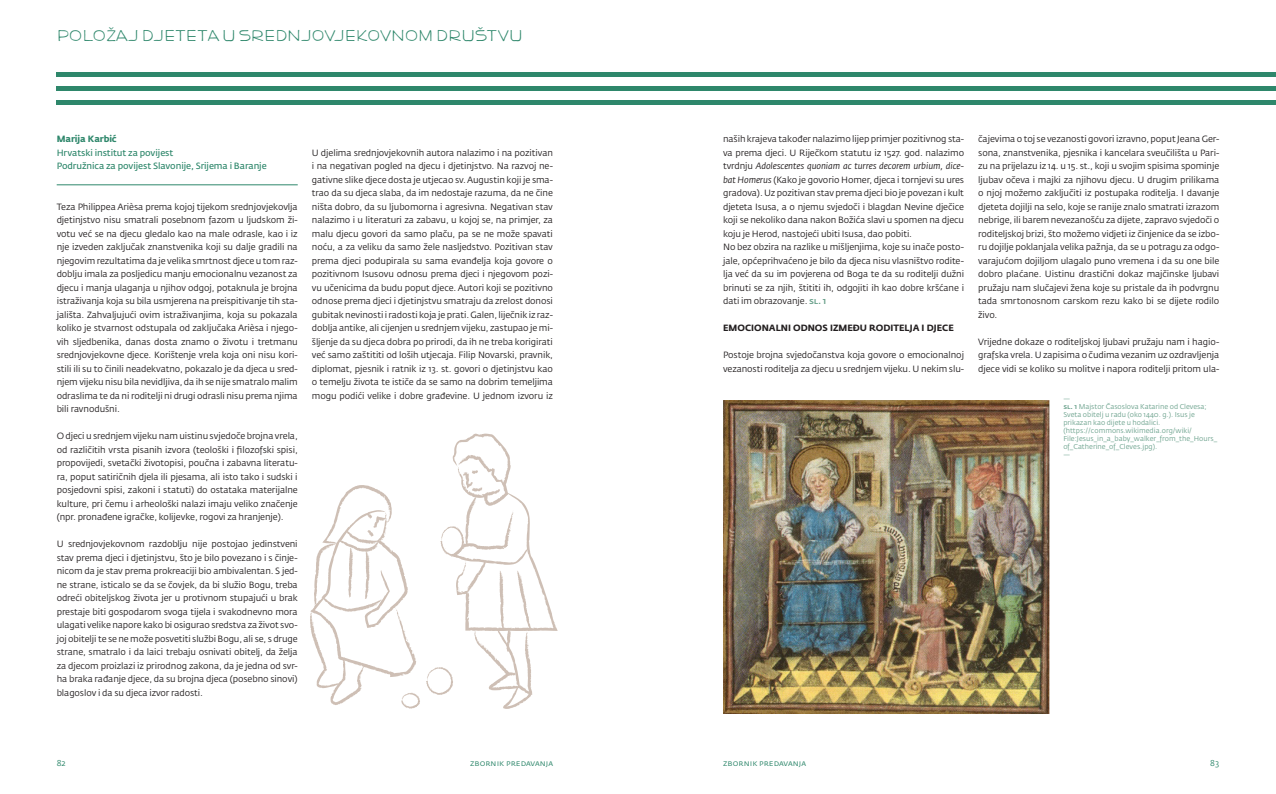
<style>
.page{position:relative;width:1276px;height:794px;background:#fff}
.page>*{position:absolute;margin:0;border:0;box-sizing:border-box;transform-origin:0 0}
.t1{font:16px "Neutra Disp Drafting";color:#2e876b}
.t2{font:9px/13.5px "Fedra Sans Std";letter-spacing:-.01em;color:#231f20;text-align:justify}
.t3{font:9px "Fedra Sans Std";letter-spacing:-.01em;color:#2e876b}
.t4{font:700 9px "Fedra Sans Std";color:#231f20}
.t5{font:700 9px "Fedra Sans Std";letter-spacing:-.01em;color:#2e876b}
.t6{font:8.5px "Fedra Sans Std";letter-spacing:.005em;color:#2e876b}
.t7{font:7px/8px "Fedra Sans Std";color:#6ca28d}
.s1{font-style:italic}
.s2{font-weight:500;color:#6ca28d}
.s3{font-weight:500}
</style>
<div class="page">
<div style="left:57px;top:72px;width:1219px;height:5px;background:#2e876b"></div>
<div style="left:57px;top:86px;width:1219px;height:5px;background:#2e876b"></div>
<div style="left:57px;top:100px;width:1219px;height:5px;background:#2e876b"></div>
<hr style="left:57px;top:184px;width:241px;height:1px;background:#2e876b">
<img style="left:723px;top:400px;width:326px;height:314px">
<svg style="left:426px;top:433px;width:131px;height:276px"></svg>
<svg style="left:310px;top:485px;width:110px;height:224px"></svg>
<p class="t1" style="left:57px;top:26px;width:467px">POLOŽAJ DJETETA U SREDNJOVJEKOVNOM DRUŠTVU</p>
<p class="t5" style="left:57px;top:133px;width:62px">Marija Karbić</p>
<p class="t3" style="left:57px;top:147px;width:118px">Hrvatski institut za povijest</p>
<p class="t3" style="left:57px;top:160px;width:211px">Podružnica za povijest Slavonije, Srijema i Baranje</p>
<p class="t2" style="left:57px;top:200px;width:242px">Teza Philippea Arièsa prema kojoj tijekom srednjovjekovlja djetinjstvo nisu smatrali posebnom fazom u ljudskom ži&shy;votu već se na djecu gledalo kao na male odrasle, kao i iz nje izveden zaključak znanstvenika koji su dalje gradili na njegovim rezultatima da je velika smrtnost djece u tom raz&shy;doblju imala za posljedicu manju emocionalnu vezanost za djecu i manja ulaganja u njihov odgoj, potaknula je brojna istraživanja koja su bila usmjerena na preispitivanje tih sta&shy;jališta. Zahvaljujući ovim istraživanjima, koja su pokazala koliko je stvarnost odstupala od zaključaka Arièsa i njego&shy;vih sljedbenika, danas dosta znamo o životu i tretmanu srednjovjekovne djece. Korištenje vrela koja oni nisu kori&shy;stili ili su to činili neadekvatno, pokazalo je da djeca u sred&shy;njem vijeku nisu bila nevidljiva, da ih se nije smatralo malim odraslima te da ni roditelji ni drugi odrasli nisu prema njima bili ravnodušni.</p>
<p class="t2" style="left:57px;top:429px;width:243px">O djeci u srednjem vijeku nam uistinu svjedoče brojna vrela, od različitih vrsta pisanih izvora (teološki i filozofski spisi, propovijedi, svetački životopisi, poučna i zabavna literatu&shy;ra, poput satiričnih djela ili pjesama, ali isto tako i sudski i posjedovni spisi, zakoni i statuti) do ostataka materijalne kulture, pri čemu i arheološki nalazi imaju veliko značenje (npr. pronađene igračke, kolijevke, rogovi za hranjenje).</p>
<p class="t2" style="left:57px;top:537px;width:242px">U srednjovjekovnom razdoblju nije postojao jedinstveni stav prema djeci i djetinjstvu, što je bilo povezano i s činje&shy;nicom da je stav prema prokreaciji bio ambivalentan. S jed&shy;ne strane, isticalo se da se čovjek, da bi služio Bogu, treba odreći obiteljskog života jer u protivnom stupajući u brak prestaje biti gospodarom svoga tijela i svakodnevno mora ulagati velike napore kako bi osigurao sredstva za život svo&shy;joj obitelji te se ne može posvetiti službi Bogu, ali se, s druge strane, smatralo i da laici trebaju osnivati obitelj, da želja za djecom proizlazi iz prirodnog zakona, da je jedna od svr&shy;ha braka rađanje djece, da su brojna djeca (posebno sinovi) blagoslov i da su djeca izvor radosti.</p>
<p class="t2" style="left:312px;top:146px;width:243px">U djelima srednjovjekovnih autora nalazimo i na pozitivan i na negativan pogled na djecu i djetinjstvo. Na razvoj ne&shy;gativne slike djece dosta je utjecao sv. Augustin koji je sma&shy;trao da su djeca slaba, da im nedostaje razuma, da ne čine ništa dobro, da su ljubomorna i agresivna. Negativan stav nalazimo i u literaturi za zabavu, u kojoj se, na primjer, za malu djecu govori da samo plaču, pa se ne može spavati noću, a za veliku da samo žele nasljedstvo. Pozitivan stav prema djeci podupirala su sama evanđelja koja govore o pozitivnom Isusovu odnosu prema djeci i njegovom pozi&shy;vu učenicima da budu poput djece. Autori koji se pozitivno odnose prema djeci i djetinjstvu smatraju da zrelost donosi gubitak nevinosti i radosti koja je prati. Galen, liječnik iz raz&shy;doblja antike, ali cijenjen u srednjem vijeku, zastupao je mi&shy;šljenje da su djeca dobra po prirodi, da ih ne treba korigirati već samo zaštititi od loših utjecaja. Filip Novarski, pravnik, diplomat, pjesnik i ratnik iz 13. st. govori o djetinjstvu kao o temelju života te ističe da se samo na dobrim temeljima mogu podići velike i dobre građevine. U jednom izvoru iz</p>
<p class="t2" style="left:723px;top:132px;width:242px">naših krajeva također nalazimo lijep primjer pozitivnog sta&shy;va prema djeci. U Riječkom statutu iz 1527. god. nalazimo tvrdnju <span class="s1">Adolescentes quoniam ac turres decorem urbium, dice&shy;bat Homerus</span> (Kako je govorio Homer, djeca i tornjevi su ures gradova). Uz pozitivan stav prema djeci bio je povezan i kult djeteta Isusa, a o njemu svjedoči i blagdan Nevine dječice koji se nekoliko dana nakon Božića slavi u spomen na djecu koju je Herod, nastojeći ubiti Isusa, dao pobiti.</p>
<p class="t2" style="left:723px;top:240px;width:242px">No bez obzira na razlike u mišljenjima, koje su inače posto&shy;jale, općeprihvaćeno je bilo da djeca nisu vlasništvo rodite&shy;lja već da su im povjerena od Boga te da su roditelji dužni brinuti se za njih, štititi ih, odgojiti ih kao dobre kršćane i dati im obrazovanje. <span class="s2">sl. 1</span></p>
<p class="t4" style="left:723px;top:322px;width:232px">EMOCIONALNI ODNOS IZMEĐU RODITELJA I DJECE</p>
<p class="t2" style="left:723px;top:348px;width:242px">Postoje brojna svjedočanstva koja govore o emocionalnoj vezanosti roditelja za djecu u srednjem vijeku. U nekim slu-</p>
<p class="t2" style="left:978px;top:132px;width:242px">čajevima o toj se vezanosti govori izravno, poput Jeana Ger&shy;sona, znanstvenika, pjesnika i kancelara sveučilišta u Pari&shy;zu na prijelazu iz 14. u 15. st., koji u svojim spisima spominje ljubav očeva i majki za njihovu djecu. U drugim prilikama o njoj možemo zaključiti iz postupaka roditelja. I davanje djeteta dojilji na selo, koje se ranije znalo smatrati izrazom nebrige, ili barem nevezanošću za dijete, zapravo svjedoči o roditeljskoj brizi, što možemo vidjeti iz činjenice da se izbo&shy;ru dojilje poklanjala velika pažnja, da se u potragu za odgo&shy;varajućom dojiljom ulagalo puno vremena i da su one bile dobro plaćane. Uistinu drastični dokaz majčinske ljubavi pružaju nam slučajevi žena koje su pristale da ih podvrgnu tada smrtonosnom carskom rezu kako bi se dijete rodilo živo.</p>
<p class="t2" style="left:978px;top:335px;width:242px">Vrijedne dokaze o roditeljskoj ljubavi pružaju nam i hagio&shy;grafska vrela. U zapisima o čudima vezanim uz ozdravljenja djece vidi se koliko su molitve i napora roditelji pritom ula-</p>
<p class="t7" style="left:1063px;top:394px;width:8px">—</p>
<p class="t7" style="left:1063px;top:402px;width:145px"><span class="s3">sl. 1</span> Majstor Časoslova Katarine od Clevesa;<br>Sveta obitelj u radu (oko 1440. g.). Isus je prikazan kao dijete u hodalici.</p>
<p class="t7" style="left:1063px;top:426px;width:155px">(https://commons.wikimedia.org/wiki/<br>File:Jesus_in_a_baby_walker_from_the_Hours_ of_Catherine_of_Cleves.jpg).</p>
<p class="t7" style="left:1063px;top:450px;width:8px">—</p>
<p class="t6" style="left:57px;top:757px;width:11px">82</p>
<p class="t6" style="left:470px;top:757px;width:84px">zbornik predavanja</p>
<p class="t6" style="left:723px;top:757px;width:84px">zbornik predavanja</p>
<p class="t6" style="left:1210px;top:757px;width:10px">83</p>
</div>
